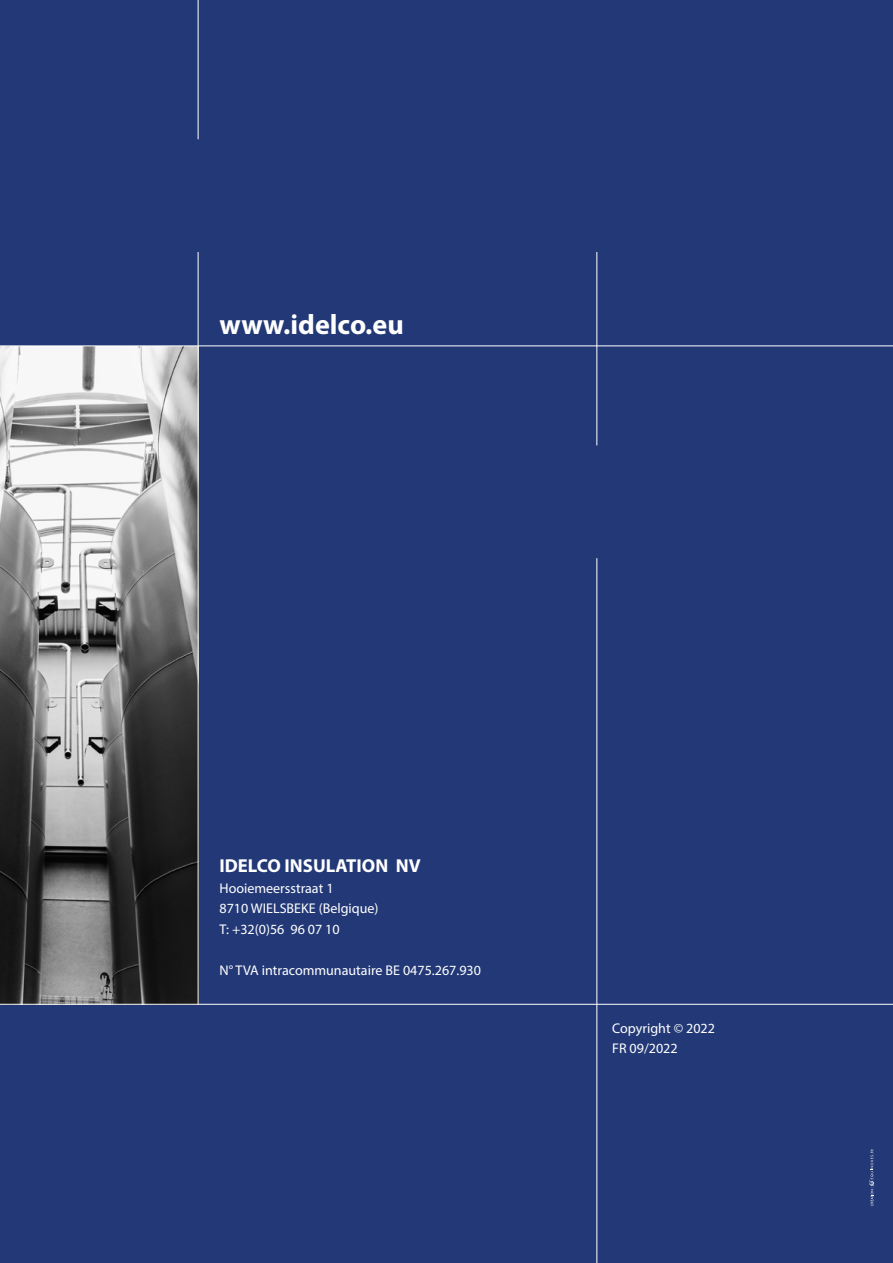
<style>
.page{position:relative;width:893px;height:1263px;background:#233977}
.page>*{position:absolute;margin:0;border:0;box-sizing:border-box;transform-origin:0 0}
.t1{font:700 28.2px "Myriad Pro";color:#fff}
.t2{font:700 18.75px "Myriad Pro";color:#fff}
.t3{font:14.1px/20.7px "Myriad Pro";color:#fff}
</style>
<div class="page">
<svg style="left:869px;top:1149px;width:5px;height:57px"></svg>
<hr style="left:596px;top:252px;width:1px;height:193px;background:#fff">
<hr style="left:596px;top:558px;width:1px;height:705px;background:#fff">
<hr style="left:198px;top:0;width:1px;height:139px;background:#fff">
<img style="left:0;top:347px;width:198px;height:657px">
<hr style="left:198px;top:252px;width:1px;height:753px;background:#fff">
<hr style="left:0;top:345px;width:893px;height:1px;background:#fff">
<hr style="left:0;top:1004px;width:893px;height:1px;background:#fff">
<h1 class="t1" style="left:220px;top:306px;width:186px">www.idelco.eu</h1>
<h2 class="t2" style="left:220px;top:854px;width:203px">IDELCO INSULATION NV</h2>
<p class="t3" style="left:220px;top:877px;width:160px">Hooiemeersstraat 1<br>8710 WIELSBEKE (Belgique)<br>T: +32(0)56 96 07 10</p>
<p class="t3" style="left:220px;top:960px;width:263px">N° TVA intracommunautaire BE 0475.267.930</p>
<p class="t3" style="left:612px;top:1017px;width:104px">Copyright © 2022<br>FR 09/2022</p>
</div>
